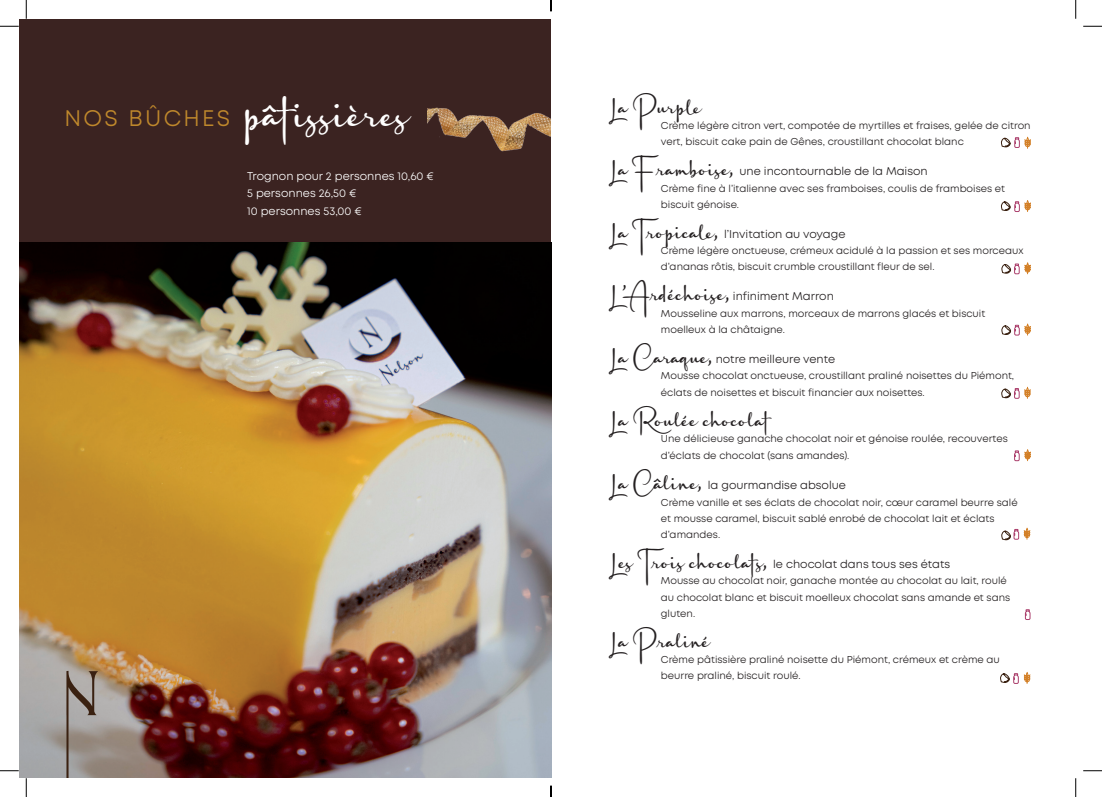
<style>
.page{position:relative;width:1102px;height:797px;background:#fff}
.page>*{position:absolute;margin:0;border:0;box-sizing:border-box;transform-origin:0 0}
.t1{font:45px "Heartway Signature";color:#fff}
.t2{font:22.5px "Heartway Signature";color:#231f20}
.t3{font:11.25px "Mont";color:#231f20}
.t4{font:11.25px "Mont";color:#fff}
.t5{font:10px/16.2px "Mont";color:#231f20}
.s1{font-family:"Mont";font-size:22.5px;color:#bf882c}
.s2{font-family:"Heartway Signature";font-size:22.5px}
</style>
<div class="page">
<div style="left:19px;top:19px;width:532px;height:223px;background:#3b2321"></div>
<img style="left:19px;top:242px;width:532px;height:535px">
<svg style="left:66px;top:671px;width:32px;height:106px;background:#928983"></svg>
<svg style="left:1014px;top:449px;width:16px;height:12px"></svg>
<svg style="left:1024px;top:609px;width:6px;height:11px"></svg>
<svg style="left:1001px;top:323px;width:29px;height:13px"></svg>
<svg style="left:1001px;top:262px;width:29px;height:13px"></svg>
<svg style="left:1001px;top:200px;width:29px;height:12px"></svg>
<svg style="left:1000px;top:672px;width:30px;height:12px"></svg>
<svg style="left:1001px;top:137px;width:29px;height:12px"></svg>
<svg style="left:1001px;top:528px;width:29px;height:13px"></svg>
<svg style="left:1001px;top:387px;width:29px;height:12px"></svg>
<img style="left:427px;top:107px;width:124px;height:45px">
<svg style="left:0;top:25px;width:19px;height:2px"></svg>
<svg style="left:1083px;top:25px;width:18px;height:2px"></svg>
<svg style="left:0;top:770px;width:19px;height:1px"></svg>
<svg style="left:1083px;top:770px;width:18px;height:1px"></svg>
<svg style="left:25px;top:0;width:2px;height:19px"></svg>
<svg style="left:25px;top:778px;width:2px;height:19px"></svg>
<svg style="left:1075px;top:0;width:1px;height:19px"></svg>
<svg style="left:1075px;top:778px;width:1px;height:19px"></svg>
<svg style="left:550px;top:785px;width:1px;height:12px"></svg>
<p class="t1" style="left:65px;top:84px;width:343px"><span class="s1">NOS BÛCHES</span> pâtissières</p>
<p class="t4" style="left:247px;top:168px;width:188px">Trognon pour 2 personnes 10,60 €</p>
<p class="t4" style="left:247px;top:186px;width:111px">5 personnes 26,50 €</p>
<p class="t4" style="left:247px;top:203px;width:116px">10 personnes 53,00 €</p>
<p class="t2" style="left:607px;top:92px;width:96px">La Purple</p>
<p class="t5" style="left:661px;top:118px;width:371px">Crème légère citron vert, compotée de myrtilles et fraises, gelée de citron vert, biscuit cake pain de Gênes, croustillant chocolat blanc</p>
<p class="t3" style="left:607px;top:164px;width:321px"><span class="s2">La Framboise,</span> une incontournable de la Maison</p>
<p class="t5" style="left:661px;top:180px;width:346px">Crème fine à l’italienne avec ses framboises, coulis de framboises et biscuit génoise.</p>
<p class="t3" style="left:607px;top:227px;width:239px"><span class="s2">La Tropicale,</span> l’Invitation au voyage</p>
<p class="t5" style="left:661px;top:243px;width:364px">Crème légère onctueuse, crémeux acidulé à la passion et ses morceaux d’ananas rôtis, biscuit crumble croustillant fleur de sel.</p>
<p class="t3" style="left:607px;top:289px;width:228px"><span class="s2">L’Ardéchoise,</span> infiniment Marron</p>
<p class="t5" style="left:661px;top:305px;width:326px">Mousseline aux marrons, morceaux de marrons glacés et biscuit</p>
<p class="t5" style="left:661px;top:321px;width:126px">moelleux à la châtaigne.</p>
<p class="t3" style="left:607px;top:352px;width:229px"><span class="s2">La Caraque,</span> notre meilleure vente</p>
<p class="t5" style="left:661px;top:368px;width:355px">Mousse chocolat onctueuse, croustillant praliné noisettes du Piémont, éclats de noisettes et biscuit financier aux noisettes.</p>
<p class="t2" style="left:607px;top:404px;width:162px">La Roulée chocolat</p>
<p class="t5" style="left:661px;top:429px;width:348px;line-height:17.5px">Une délicieuse ganache chocolat noir et génoise roulée, recouvertes d’éclats de chocolat (sans amandes).</p>
<p class="t3" style="left:607px;top:478px;width:240px"><span class="s2">La Câline,</span> la gourmandise absolue</p>
<p class="t5" style="left:661px;top:494px;width:358px">Crème vanille et ses éclats de chocolat noir, cœur caramel beurre salé</p>
<p class="t5" style="left:661px;top:510px;width:335px">et mousse caramel, biscuit sablé enrobé de chocolat lait et éclats d’amandes.</p>
<p class="t3" style="left:607px;top:557px;width:344px"><span class="s2">Les Trois chocolats,</span> le chocolat dans tous ses états</p>
<p class="t5" style="left:661px;top:573px;width:351px">Mousse au chocolat noir, ganache montée au chocolat au lait, roulé au chocolat blanc et biscuit moelleux chocolat sans amande et sans gluten.</p>
<p class="t2" style="left:607px;top:626px;width:102px">La Praliné</p>
<p class="t5" style="left:661px;top:651px;width:340px">Crème pâtissière praliné noisette du Piémont, crémeux et crème au beurre praliné, biscuit roulé.</p>
</div>
